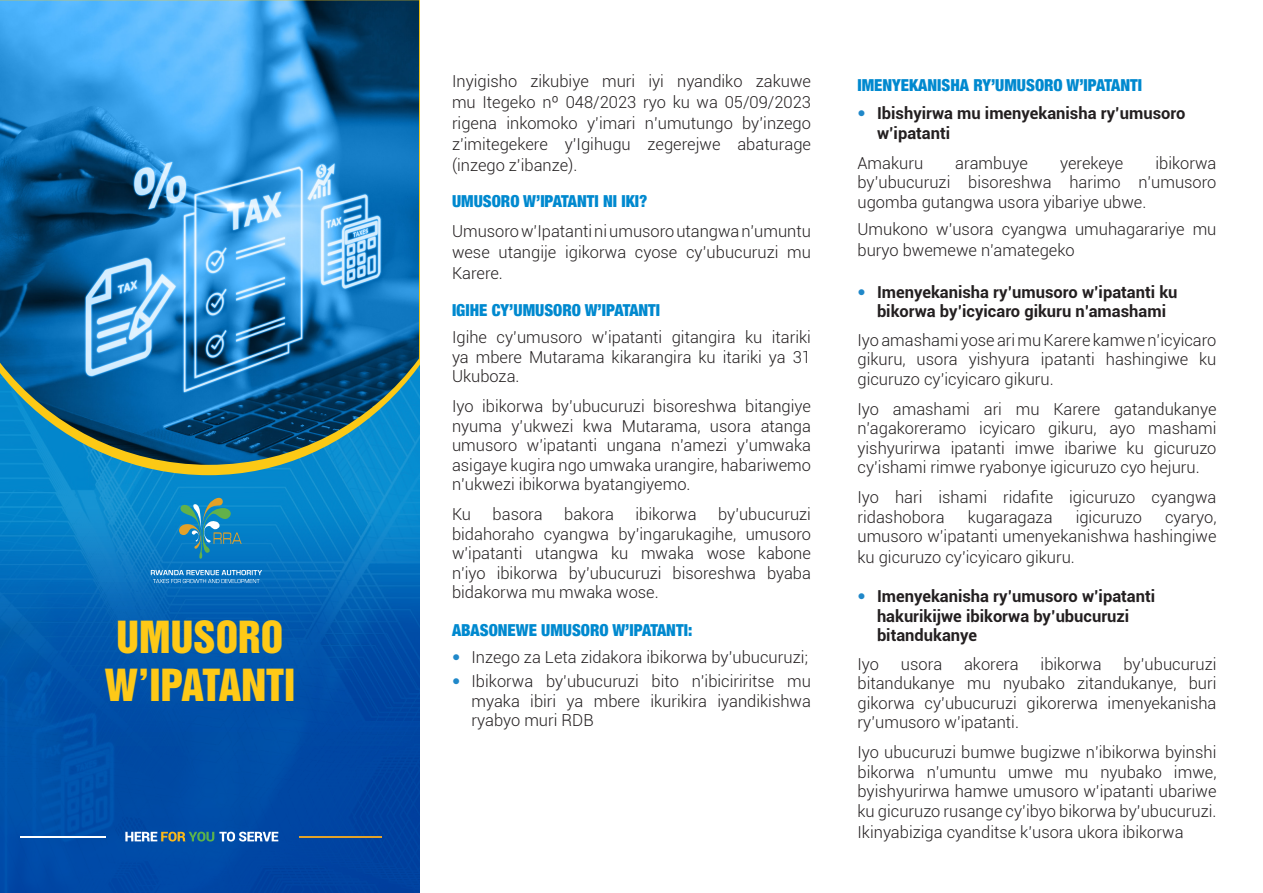
<style>
.page{position:relative;width:1263px;height:893px;background:#fff}
.page>*{position:absolute;margin:0;border:0;box-sizing:border-box;transform-origin:0 0}
.t1{font:40.5px/48.6px "Helvetica Inserat LT Std";color:#fec917}
.BODY{font:300 16.5px/19.5px "Roboto";color:#231f20;text-align:justify}
.t2{font:700 16.5px/19.5px "Roboto";color:#231f20}
.BODY-2{font:900 condensed 16.5px "Helvetica Neue";color:#0089cf}
.s1{font-family:"DIN Alternate";font-weight:700;color:#2088c9}
.s2{font-family:"DIN Alternate";color:#2088c9}
</style>
<div class="page">
<img style="left:0;top:475px;width:419px;height:23px">
<svg style="left:0;top:498px;width:419px;height:395px;background:#0258ae"></svg>
<hr style="left:21px;top:836px;width:85px;height:1px;background:#fff">
<hr style="left:299px;top:836px;width:83px;height:1px;background:#e3a228">
<svg style="left:125px;top:832px;width:153px;height:9px"></svg>
<svg style="left:0;top:465px;width:419px;height:10px;background:#4199a3"></svg>
<img style="left:0;top:0;width:419px;height:465px">
<svg style="left:177px;top:497px;width:65px;height:62px;background:#298cb1"></svg>
<svg style="left:151px;top:570px;width:111px;height:14px;background:#4392cd"></svg>
<p class="t1" style="left:105px;top:613px;width:192px">UMUSORO<br>W’IPATANTI</p>
<p class="BODY" style="left:452px;top:70px;width:360px;line-height:21px">Inyigisho zikubiye muri iyi nyandiko zakuwe mu Itegeko nº 048/2023 ryo ku wa 05/09/2023 rigena inkomoko y’imari n’umutungo by’inzego z’imitegekere y’Igihugu zegerejwe abaturage (inzego z’ibanze).</p>
<p class="BODY-2" style="left:452px;top:188px;width:197px">UMUSORO W’IPATANTI NI IKI?</p>
<p class="BODY" style="left:452px;top:220px;width:360px;line-height:21px">Umusoro w’Ipatanti ni umusoro utangwa n’umuntu wese utangije igikorwa cyose cy’ubucuruzi mu Karere.</p>
<p class="BODY-2" style="left:452px;top:297px;width:210px">IGIHE CY’UMUSORO W’IPATANTI</p>
<p class="BODY" style="left:452px;top:327px;width:360px">Igihe cy’umusoro w’ipatanti gitangira ku itariki ya mbere Mutarama kikarangira ku itariki ya 31<br>Ukuboza.</p>
<p class="BODY" style="left:452px;top:396px;width:360px">Iyo ibikorwa by’ubucuruzi bisoreshwa bitangiye nyuma y’ukwezi kwa Mutarama, usora atanga umusoro w’ipatanti ungana n’amezi y’umwaka asigaye kugira ngo umwaka urangire, habariwemo n’ukwezi ibikorwa byatangiyemo.</p>
<p class="BODY" style="left:452px;top:504px;width:21px">Ku</p>
<p class="BODY" style="left:493px;top:504px;width:52px">basora</p>
<p class="BODY" style="left:564px;top:504px;width:51px">bakora</p>
<p class="BODY" style="left:635px;top:504px;width:63px">ibikorwa</p>
<p class="BODY" style="left:452px;top:504px;width:360px;text-indent:266px">by’ubucuruzi bidahoraho cyangwa by’ingarukagihe, umusoro w’ipatanti utangwa ku mwaka wose kabone n’iyo ibikorwa by’ubucuruzi bisoreshwa byaba bidakorwa mu mwaka wose.</p>
<p class="BODY-2" style="left:452px;top:617px;width:242px">ABASONEWE UMUSORO W’IPATANTI:</p>
<p class="BODY" style="left:452px;top:647px;width:357px"><span class="s1">•</span> Inzego za Leta zidakora ibikorwa by’ubucuruzi;</p>
<p class="BODY" style="left:471px;top:671px;width:341px;text-indent:-20px"><span class="s1">•</span> Ibikorwa by’ubucuruzi bito n’ibiciriritse mu myaka ibiri ya mbere ikurikira iyandikishwa ryabyo muri RDB</p>
<p class="BODY-2" style="left:857px;top:71px;width:286px">IMENYEKANISHA RY’UMUSORO W’IPATANTI</p>
<p class="t2" style="left:877px;top:103px;width:310px;text-indent:-20px"><span class="s2">•</span> Ibishyirwa mu imenyekanisha ry’umusoro w’ipatanti</p>
<p class="BODY" style="left:857px;top:152px;width:67px">Amakuru</p>
<p class="BODY" style="left:955px;top:152px;width:74px">arambuye</p>
<p class="BODY" style="left:1060px;top:152px;width:65px">yerekeye</p>
<p class="BODY" style="left:857px;top:152px;width:360px;text-indent:298px">ibikorwa by’ubucuruzi bisoreshwa harimo n’umusoro ugomba gutangwa usora yibariye ubwe.</p>
<p class="BODY" style="left:857px;top:218px;width:360px;line-height:21px">Umukono w’usora cyangwa umuhagarariye mu buryo bwemewe n’amategeko</p>
<p class="t2" style="left:857px;top:281px;width:322px;text-align:center"><span class="s2">•</span> Imenyekanisha ry’umusoro w’ipatanti ku bikorwa by’icyicaro gikuru n’amashami</p>
<p class="BODY" style="left:857px;top:329px;width:360px">Iyo amashami yose ari mu Karere kamwe n’icyicaro gikuru, usora yishyura ipatanti hashingiwe ku gicuruzo cy’icyicaro gikuru.</p>
<p class="BODY" style="left:857px;top:398px;width:360px">Iyo amashami ari mu Karere gatandukanye n’agakoreramo icyicaro gikuru, ayo mashami yishyurirwa ipatanti imwe ibariwe ku gicuruzo cy’ishami rimwe ryabonye igicuruzo cyo hejuru.</p>
<p class="BODY" style="left:857px;top:487px;width:360px">Iyo hari ishami ridafite igicuruzo cyangwa ridashobora</p>
<p class="BODY" style="left:968px;top:506px;width:86px">kugaragaza</p>
<p class="BODY" style="left:1076px;top:506px;width:68px">igicuruzo</p>
<p class="BODY" style="left:857px;top:506px;width:360px;text-align:right">cyaryo,<br>umusoro w’ipatanti umenyekanishwa hashingiwe</p>
<p class="BODY" style="left:857px;top:547px;width:219px">ku gicuruzo cy’icyicaro gikuru.</p>
<p class="t2" style="left:877px;top:586px;width:280px;text-indent:-20px"><span class="s2">•</span> Imenyekanisha ry’umusoro w’ipatanti hakurikijwe ibikorwa by’ubucuruzi bitandukanye</p>
<p class="BODY" style="left:857px;top:653px;width:23px">Iyo</p>
<p class="BODY" style="left:901px;top:653px;width:43px">usora</p>
<p class="BODY" style="left:964px;top:653px;width:56px">akorera</p>
<p class="BODY" style="left:1040px;top:653px;width:63px">ibikorwa</p>
<p class="BODY" style="left:857px;top:653px;width:360px;text-indent:266px">by’ubucuruzi bitandukanye mu nyubako zitandukanye, buri gikorwa cy’ubucuruzi gikorerwa imenyekanisha ry’umusoro w’ipatanti.</p>
<p class="BODY" style="left:857px;top:742px;width:360px">Iyo ubucuruzi bumwe bugizwe n’ibikorwa byinshi bikorwa n’umuntu umwe mu nyubako imwe, byishyurirwa hamwe umusoro w’ipatanti ubariwe ku gicuruzo rusange cy’ibyo bikorwa by’ubucuruzi.</p>
<p class="BODY" style="left:857px;top:821px;width:328px">Ikinyabiziga cyanditse k’usora ukora ibikorwa</p>
</div>
